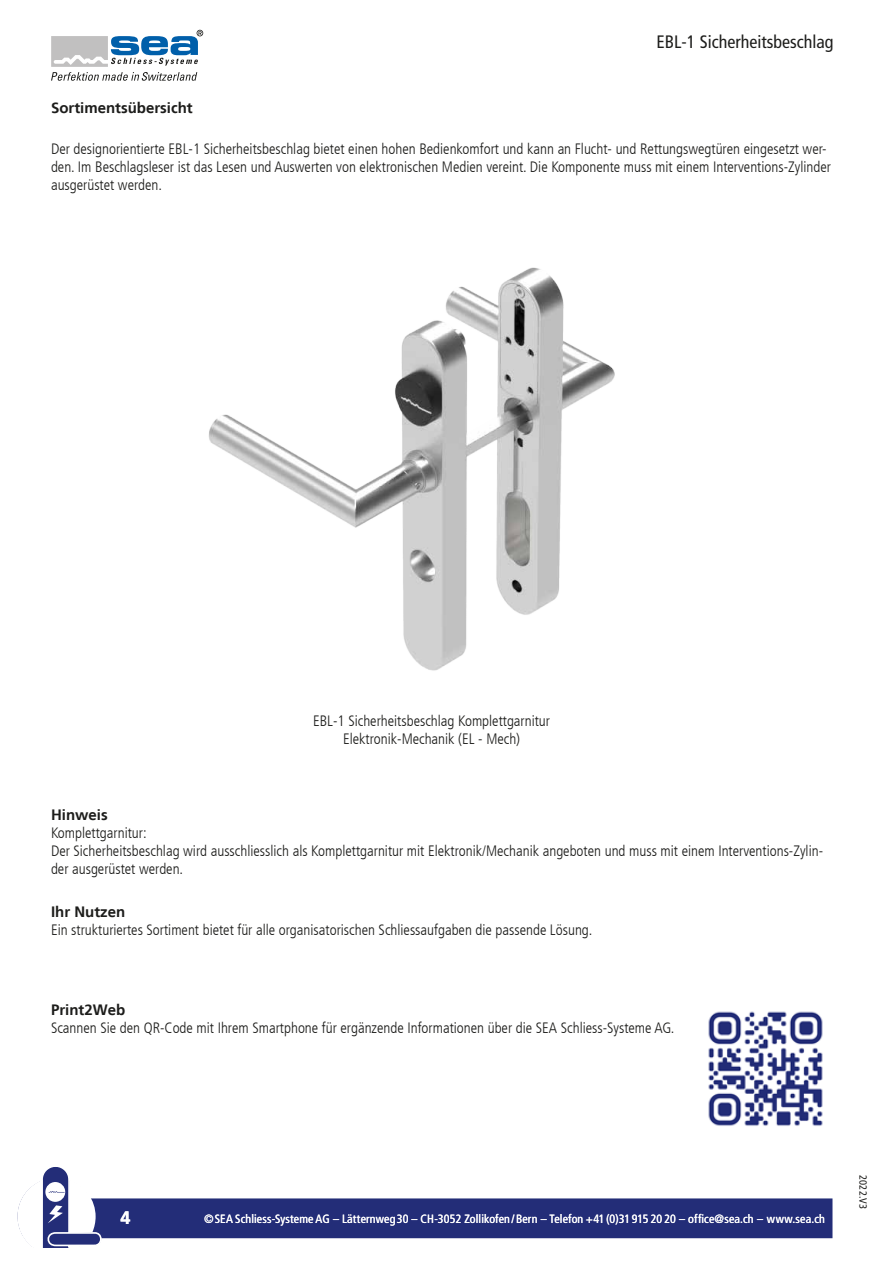
<style>
.page{position:relative;width:893px;height:1263px;background:#fff}
.page>*{position:absolute;margin:0;border:0;box-sizing:border-box;transform-origin:0 0}
.t1{font:condensed 18px "Frutiger LT";color:#1d1d1b}
.t2{font:700 18px "Frutiger LT";color:#fff}
.t3{font:300 condensed 15px/18px "Frutiger LT";color:#1d1d1b}
.t4{font:700 15px "Frutiger LT";color:#1d1d1b}
.t5{font:condensed 12px "Frutiger LT";letter-spacing:.015em;color:#fff}
.t6{font:condensed 10.5px "Frutiger LT";letter-spacing:.015em;color:#1d1d1b}
</style>
<div class="page">
<div style="left:49px;top:1198px;width:783px;height:40px;background:#232d78;border:2px solid #232d78"></div>
<svg style="left:17px;top:1167px;width:85px;height:81px"></svg>
<img style="left:708px;top:1011px;width:115px;height:115px">
<img style="left:209px;top:267px;width:406px;height:404px">
<svg style="left:51px;top:30px;width:152px;height:51px"></svg>
<p class="t1" style="left:656px;top:31px;width:178px">EBL-1 Sicherheitsbeschlag</p>
<p class="t4" style="left:51px;top:99px;width:143px">Sortimentsübersicht</p>
<p class="t3" style="left:51px;top:140px;width:781px">Der designorientierte EBL-1 Sicherheitsbeschlag bietet einen hohen Bedienkomfort und kann an Flucht- und Rettungswegtüren eingesetzt wer&shy;den. Im Beschlagsleser ist das Lesen und Auswerten von elektronischen Medien vereint. Die Komponente muss mit einem Interventions-Zylinder ausgerüstet werden.</p>
<p class="t3" style="left:313px;top:712px;width:238px;text-align:center">EBL-1 Sicherheitsbeschlag Komplettgarnitur<br>Elektronik-Mechanik (EL - Mech)</p>
<p class="t4" style="left:51px;top:806px;width:58px">Hinweis</p>
<p class="t3" style="left:51px;top:824px;width:774px">Komplettgarnitur:<br>Der Sicherheitsbeschlag wird ausschliesslich als Komplettgarnitur mit Elektronik/Mechanik angeboten und muss mit einem Interventions-Zylin&shy;der ausgerüstet werden.</p>
<p class="t4" style="left:51px;top:903px;width:76px">Ihr Nutzen</p>
<p class="t3" style="left:51px;top:921px;width:543px">Ein strukturiertes Sortiment bietet für alle organisatorischen Schliessaufgaben die passende Lösung.</p>
<p class="t4" style="left:51px;top:1001px;width:76px">Print2Web</p>
<p class="t3" style="left:51px;top:1019px;width:625px">Scannen Sie den QR-Code mit Ihrem Smartphone für ergänzende Informationen über die SEA Schliess-Systeme AG.</p>
<p class="t2" style="left:120px;top:1207px;width:12px">4</p>
<p class="t5" style="left:204px;top:1212px;width:622px">©SEA Schliess-Systeme AG – Lätternweg30 – CH-305-2 Zollikofen /Bern – Telefon +41(0)31915 20 20 – office@sea.ch – www.sea.ch</p>
<p class="t6" style="left:869px;top:1175px;width:35px;rotate:90deg">2022.V3</p>
</div>
